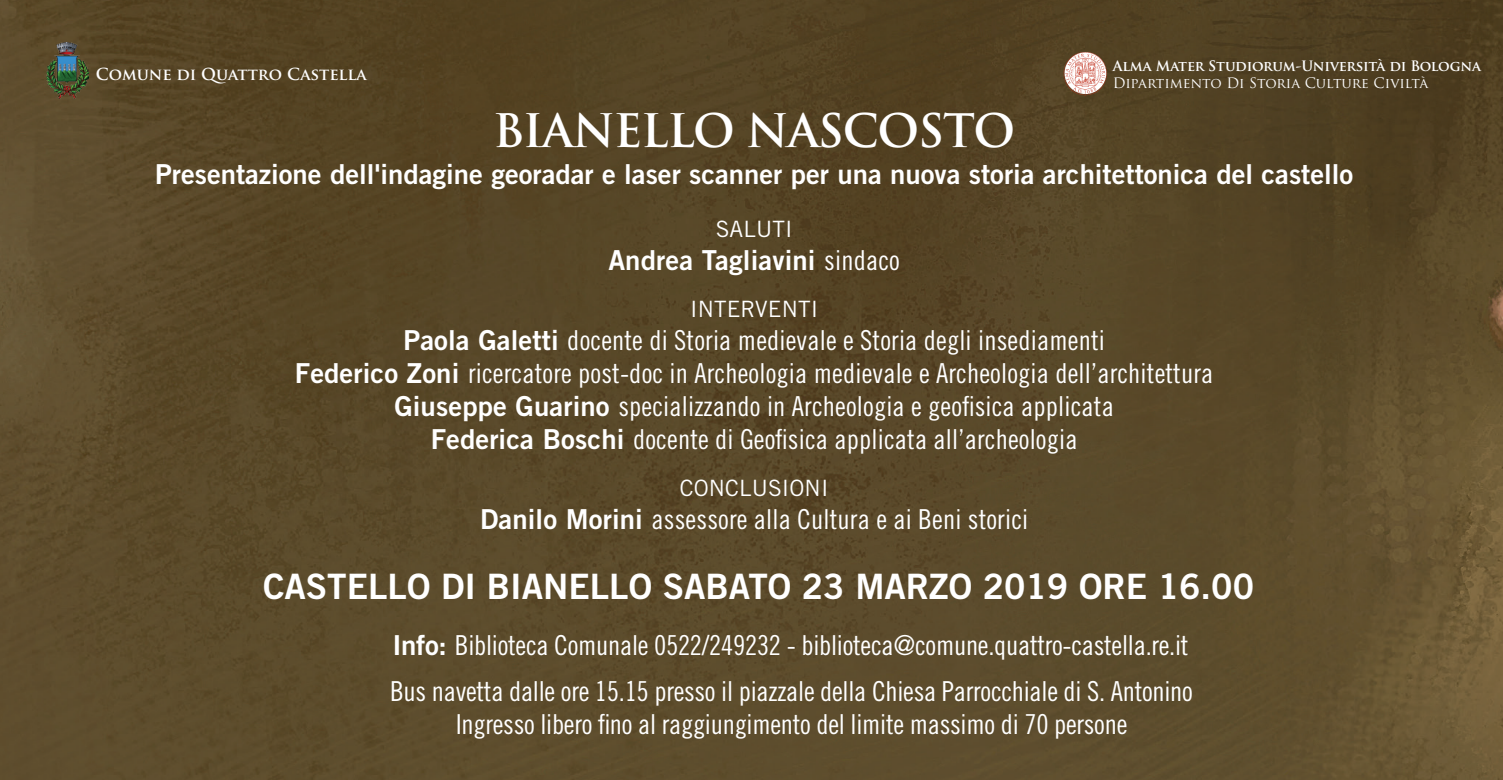
<style>
.page{position:relative;width:1503px;height:780px;background:#fff}
.page>*{position:absolute;margin:0;border:0;box-sizing:border-box;transform-origin:0 0}
.t1{font:700 45px "Trajan Pro";letter-spacing:-.025em;color:#fff}
.t2{font:35px "Trade Gothic Bold Two";color:#fff}
.t3{font:27.5px/33px "Trade Gothic Cond Eighteen";letter-spacing:.005em;color:#fff;text-align:center}
.t4{font:27.5px "Trade Gothic Bold Two";color:#fff}
.t5{font:22.5px "Trade Gothic";letter-spacing:.005em;color:#fff}
.t6{font:700 16.25px "Trajan Pro";color:#fff}
.t7{font:700 14px "Trajan Pro";letter-spacing:-.02em;color:#fff}
.t8{font:14px "Trajan Pro";color:#fff}
.s1{font-family:"Trade Gothic Cond Eighteen"}
.s2{font-family:"Trade Gothic Bold Two"}
</style>
<div class="page">
<img style="left:0;top:0;width:1502px;height:780px">
<img style="left:46px;top:43px;width:43px;height:55px">
<img style="left:1050px;top:47px;width:72px;height:52px">
<p class="t6" style="left:96px;top:64px;width:272px">Comune di Quattro Castella</p>
<p class="t7" style="left:1112px;top:58px;width:370px">Alma Mater Studiorum-Università di Bologna</p>
<p class="t8" style="left:1112px;top:74px;width:317px">Dipartimento Di Storia Culture Civiltà</p>
<h1 class="t1" style="left:493px;top:103px;width:524px">BIANELLO NASCOSTO</h1>
<p class="t4" style="left:155px;top:157px;width:1199px">Presentazione dell'indagine georadar e laser scanner per una nuova storia architettonica del castello</p>
<p class="t5" style="left:715px;top:215px;width:78px">SALUTI</p>
<p class="t4" style="left:608px;top:243px;width:293px">Andrea Tagliavini <span class="s1">sindaco</span></p>
<p class="t5" style="left:690px;top:295px;width:130px">INTERVENTI</p>
<p class="t3" style="left:295px;top:323px;width:920px"><span class="s2">Paola Galetti</span> docente di Storia medievale e Storia degli insediamenti<br><span class="s2">Federico Zoni</span> ricercatore post-doc in Archeologia medievale e Archeologia dell’architettura <span class="s2">Giuseppe Guarino</span> specializzando in Archeologia e geofisica applicata<br><span class="s2">Federica Boschi</span> docente di Geofisica applicata all’archeologia</p>
<p class="t5" style="left:680px;top:474px;width:150px">CONCLUSIONI</p>
<p class="t3" style="left:480px;top:502px;width:550px"><span class="s2">Danilo Morini</span> assessore alla Cultura e ai Beni storici</p>
<p class="t2" style="left:263px;top:565px;width:992px">CASTELLO DI BIANELLO SABATO 23 MARZO 2019 ORE 16.00</p>
<p class="t3" style="left:392px;top:628px;width:797px"><span class="s2">Info:</span> Biblioteca Comunale 0522/249232 - biblioteca@comune.quattro-castella.re.it</p>
<p class="t3" style="left:390px;top:674px;width:804px">Bus navetta dalle ore 15.15 presso il piazzale della Chiesa Parrocchiale di S. Antonino<br>Ingresso libero fino al raggiungimento del limite massimo di 70 persone</p>
</div>
